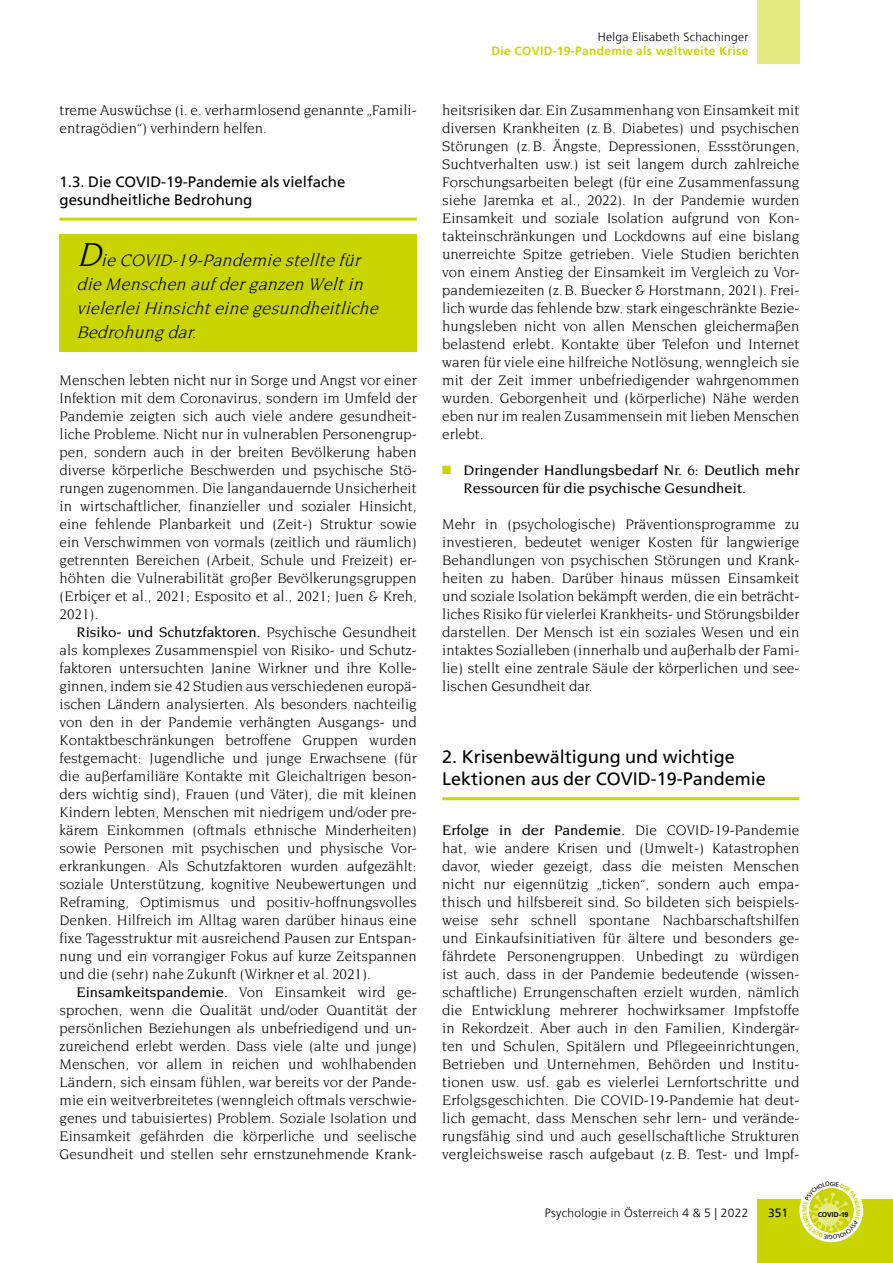
<style>
.page{position:relative;width:893px;height:1263px;background:#fff}
.page>*{position:absolute;margin:0;border:0;box-sizing:border-box;transform-origin:0 0}
.t1{font:italic 18px/24px "Novarese Std";color:#000}
.t2{font:18px/21.6px "Frutiger LT";color:#000}
.t3{font:15px/18px "Novarese Std";color:#000;text-align:justify}
.t4{font:500 15px/18px "Novarese Std";color:#000}
.t5{font:15px/18px "Frutiger LT";color:#000}
.t6{font:300 12px "Frutiger LT";letter-spacing:.025em;color:#000}
.t7{font:700 12px "Frutiger LT";letter-spacing:.025em;color:#cad400}
.t8{font:12px "Frutiger LT";color:#000}
.t9{font:700 6.9px "Frutiger LT";letter-spacing:-.01em;color:#000}
.s1{font-size:36px}
.s2{font-weight:500}
.s3{color:#cad400}
</style>
<div class="page">
<div style="left:757px;top:1199px;width:136px;height:64px;background:#cad400"></div>
<div style="left:799px;top:1178px;width:64px;height:64px;background:#fff;border-radius:50%"></div>
<div style="left:757px;top:0;width:42px;height:64px;background:#e5ea80"></div>
<hr style="left:60px;top:218px;width:357px;height:3px;background:#cad400">
<div style="left:60px;top:235px;width:357px;height:117px;background:#cad400"></div>
<hr style="left:442px;top:797px;width:357px;height:3px;background:#cad400">
<svg style="left:802px;top:1188px;width:59px;height:52px"></svg>
<p class="t3" style="left:60px;top:101px;width:359px">treme Auswüchse (i. e. verharmlosend genannte „Famili&shy;entragödien“) verhindern helfen.</p>
<p class="t5" style="left:60px;top:173px;width:287px">1.3. Die COVID-19-Pandemie als vielfache gesundheitliche Bedrohung</p>
<p class="t1" style="left:77px;top:248px;width:308px"><span class="s1">D</span>ie COVID-19-Pandemie stellte für die Menschen aufderganzen Weltin vielerleiHinsichteine gesundheitliche<br>Bedrohung dar.</p>
<p class="t3" style="left:60px;top:371px;width:359px">Menschen lebten nicht nur in Sorge und Angst vor einer Infektion mit dem Coronavirus, sondern im Umfeld der Pandemie zeigten sich auch viele andere gesundheit&shy;liche Probleme. Nicht nur in vulnerablen Personengrup&shy;pen, sondern auch in der breiten Bevölkerung haben diverse körperliche Beschwerden und psychische Stö&shy;rungen zugenommen. Die langandauernde Unsicherheit in wirtschaftlicher, finanzieller und sozialer Hinsicht, eine fehlende Planbarkeit und (Zeit-) Struktur sowie ein Verschwimmen von vormals (zeitlich und räumlich) getrennten Bereichen (Arbeit, Schule und Freizeit) er&shy;höhten die Vulnerabilität großer Bevölkerungsgruppen (Erbiçer et al., 2021; Esposito et al., 2021; Juen &amp; Kreh, 2021).</p>
<p class="t3" style="left:60px;top:623px;width:359px;text-indent:17px"><span class="s2">Risiko- und Schutzfaktoren.</span> Psychische Gesundheit als komplexes Zusammenspiel von Risiko- und Schutz&shy;faktoren untersuchten Janine Wirkner und ihre Kolle&shy;ginnen, indem sie 42 Studien aus verschiedenen europä&shy;ischen Ländern analysierten. Als besonders nachteilig von den in der Pandemie verhängten Ausgangs- und Kontaktbeschränkungen betroffene Gruppen wurden festgemacht: Jugendliche und junge Erwachsene (für die außerfamiliäre Kontakte mit Gleichaltrigen beson&shy;ders wichtig sind), Frauen (und Väter), die mit kleinen Kindern lebten, Menschen mit niedrigem und/oder pre&shy;kärem Einkommen (oftmals ethnische Minderheiten) sowie Personen mit psychischen und physische Vor&shy;erkrankungen. Als Schutzfaktoren wurden aufgezählt: soziale Unterstützung, kognitive Neubewertungen und Reframing, Optimismus und positiv-hoffnungsvolles Denken. Hilfreich im Alltag waren darüber hinaus eine fixe Tagesstruktur mit ausreichend Pausen zur Entspan&shy;nung und ein vorrangiger Fokus auf kurze Zeitspannen und die (sehr) nahe Zukunft (Wirkner et al. 2021).</p>
<p class="t3" style="left:60px;top:983px;width:359px;text-indent:17px"><span class="s2">Einsamkeitspandemie.</span> Von Einsamkeit wird ge&shy;sprochen, wenn die Qualität und/oder Quantität der persönlichen Beziehungen als unbefriedigend und un&shy;zureichend erlebt werden. Dass viele (alte und junge)<br>Menschen, vor allem in reichen und wohlhabenden Ländern, sich einsam fühlen, war bereits vor der Pande&shy;mie ein weitverbreitetes (wenngleich oftmals verschwie&shy;genes und tabuisiertes) Problem. Soziale Isolation und Einsamkeit gefährden die körperliche und seelische Gesundheit und stellen sehr ernstzunehmende Krank-</p>
<p class="t6" style="left:598px;top:30px;width:152px">Helga Elisabeth Schachinger</p>
<p class="t7" style="left:492px;top:44px;width:258px">Die COVID-19-Pandemie als weltweite Krise</p>
<p class="t3" style="left:442px;top:101px;width:359px">heitsrisiken dar. Ein Zusammenhang von Einsamkeit mit diversen Krankheiten (z.B. Diabetes) und psychischen Störungen (z.B. Ängste, Depressionen, Essstörungen, Suchtverhalten usw.) ist seit langem durch zahlreiche Forschungsarbeiten belegt (für eine Zusammenfassung siehe Jaremka et al., 2022). In der Pandemie wurden Einsamkeit und soziale Isolation aufgrund von Kon&shy;takteinschränkungen und Lockdowns auf eine bislang unerreichte Spitze getrieben. Viele Studien berichten von einem Anstieg der Einsamkeit im Vergleich zu Vor&shy;pandemiezeiten (z.B. Buecker &amp; Horstmann, 2021). Frei&shy;lich wurde das fehlende bzw. stark eingeschränkte Bezie&shy;hungsleben nicht von allen Menschen gleichermaßen belastend erlebt. Kontakte über Telefon und Internet waren für viele eine hilfreiche Notlösung, wenngleich sie mit der Zeit immer unbefriedigender wahrgenommen wurden. Geborgenheit und (körperliche) Nähe werden eben nur im realen Zusammensein mit lieben Menschen erlebt.</p>
<p class="t4" style="left:463px;top:461px;width:337px;text-indent:-21px"><span class="s3">■</span> Dringender Handlungsbedarf Nr. 6: Deutlich mehr<br>Ressourcen für die psychische Gesundheit.</p>
<p class="t3" style="left:442px;top:515px;width:359px">Mehr in (psychologische) Präventionsprogramme zu investieren, bedeutet weniger Kosten für langwierige Behandlungen von psychischen Störungen und Krank&shy;heiten zu haben. Darüber hinaus müssen Einsamkeit und soziale Isolation bekämpft werden, die ein beträcht&shy;liches Risiko für vielerlei Krankheits- und Störungsbilder darstellen. Der Mensch ist ein soziales Wesen und ein intaktes Sozialleben (innerhalb und außerhalb der Fami&shy;lie) stellt eine zentrale Säule der körperlichen und see&shy;lischen Gesundheit dar.</p>
<p class="t2" style="left:442px;top:746px;width:325px">2. Krisenbewältigung und wichtige<br>Lektionen aus der COVID-19-Pandemie</p>
<p class="t3" style="left:442px;top:821px;width:359px"><span class="s2">Erfolge in der Pandemie.</span> Die COVID-19-Pandemie hat, wie andere Krisen und (Umwelt-) Katastrophen davor, wieder gezeigt, dass die meisten Menschen nicht nur eigennützig „ticken“, sondern auch empa&shy;thisch und hilfsbereit sind. So bildeten sich beispiels&shy;weise sehr schnell spontane Nachbarschaftshilfen und Einkaufsinitiativen für ältere und besonders ge&shy;fährdete Personengruppen. Unbedingt zu würdigen ist auch, dass in der Pandemie bedeutende (wissen&shy;schaftliche) Errungenschaften erzielt wurden, nämlich die Entwicklung mehrerer hochwirksamer Impfstoffe in Rekordzeit. Aber auch in den Familien, Kindergär&shy;ten und Schulen, Spitälern und Pflegeeinrichtungen, Betrieben und Unternehmen, Behörden und Institu&shy;tionen usw. usf. gab es vielerlei Lernfortschritte und Erfolgsgeschichten. Die COVID-19-Pandemie hat deut&shy;lich gemacht, dass Menschen sehr lern- und verände&shy;rungsfähig sind und auch gesellschaftliche Strukturen vergleichsweise rasch aufgebaut (z.B. Test- und Impf-</p>
<p class="t6" style="left:545px;top:1206px;width:205px">Psychologie in Österreich 4 &amp; 5 | 2022</p>
<p class="t8" style="left:768px;top:1205px;width:22px">351</p>
<p class="t9" style="left:818px;top:1210px;width:32px">COVID-19</p>
</div>
